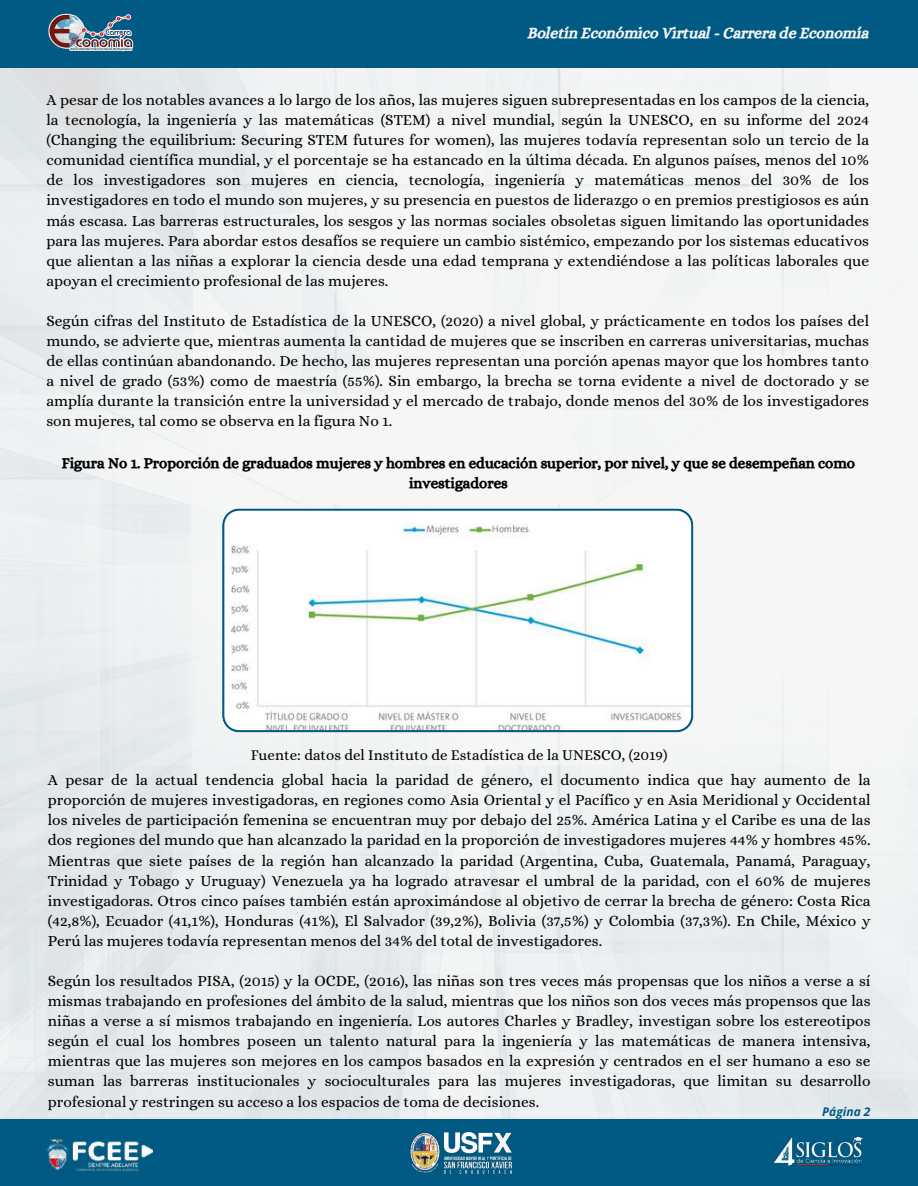
<style>
.page{position:relative;width:918px;height:1186px;background:#fff}
.page>*{position:absolute;margin:0;border:0;box-sizing:border-box;transform-origin:0 0}
.t1{font:15.45px/20.1px "Alice";color:#000;text-align:justify}
.t2{font:15.45px "CA Generated";color:#f6f6f6}
.t3{font:15px/20.2px "CA Generated";color:#000;text-align:center}
.t4{font:15px "Alice";color:#000}
.t5{font:italic 700 12px "Open Sans";color:#005a83}
</style>
<div class="page">
<div style="left:0;top:0;width:918px;height:68px;background:#005a83"></div>
<div style="left:0;top:1119px;width:918px;height:67px;background:#005a83"></div>
<img style="left:410px;top:1132px;width:101px;height:41px">
<img style="left:774px;top:1136px;width:89px;height:30px">
<img style="left:46px;top:1138px;width:106px;height:34px">
<img style="left:48px;top:13px;width:86px;height:39px">
<svg style="left:222px;top:508px;width:471px;height:224px"></svg>
<p class="t2" style="left:528px;top:24px;width:343px">Boletín Económico Virtual - Carrera de Economía</p>
<p class="t1" style="left:46px;top:90px;width:824px">A pesar de los notables avances a lo largo de los años, las mujeres siguen subrepresentadas en los campos de la ciencia, la tecnología, la ingeniería y las matemáticas (STEM) a nivel mundial, según la UNESCO, en su informe del 2024 (Changing the equilibrium: Securing STEM futures for women), las mujeres todavía representan solo un tercio de la comunidad científica mundial, y el porcentaje se ha estancado en la última década. En algunos países, menos del 10% de los investigadores son mujeres en ciencia, tecnología, ingeniería y matemáticas menos del 30% de los investigadores en todo el mundo son mujeres, y su presencia en puestos de liderazgo o en premios prestigiosos es aún más escasa. Las barreras estructurales, los sesgos y las normas sociales obsoletas siguen limitando las oportunidades para las mujeres. Para abordar estos desafíos se requiere un cambio sistémico, empezando por los sistemas educativos que alientan a las niñas a explorar la ciencia desde una edad temprana y extendiéndose a las políticas laborales que apoyan el crecimiento profesional de las mujeres.</p>
<p class="t1" style="left:46px;top:311px;width:824px">Según cifras del Instituto de Estadística de la UNESCO, (2020) a nivel global, y prácticamente en todos los países del mundo, se advierte que, mientras aumenta la cantidad de mujeres que se inscriben en carreras universitarias, muchas de ellas continúan abandonando. De hecho, las mujeres representan una porción apenas mayor que los hombres tanto a nivel de grado (53%) como de maestría (55%). Sin embargo, la brecha se torna evidente a nivel de doctorado y se amplía durante la transición entre la universidad y el mercado de trabajo, donde menos del 30% de los investigadores son mujeres, tal como se observa en la figura No 1.</p>
<p class="t3" style="left:62px;top:452px;width:795px">Figura No 1. Proporción de graduados mujeres y hombres en educación superior, por nivel, y que se desempeñan como investigadores</p>
<p class="t4" style="left:251px;top:746px;width:418px">Fuente: datos del Instituto de Estadística de la UNESCO, (2019)</p>
<p class="t1" style="left:48px;top:770px;width:824px">A pesar de la actual tendencia global hacia la paridad de género, el documento indica que hay aumento de la proporción de mujeres investigadoras, en regiones como Asia Oriental y el Pacífico y en Asia Meridional y Occidental los niveles de participación femenina se encuentran muy por debajo del 25%. América Latina y el Caribe es una de las dos regiones del mundo que han alcanzado la paridad en la proporción de investigadores mujeres 44% y hombres 45%.<br>Mientras que siete países de la región han alcanzado la paridad (Argentina, Cuba, Guatemala, Panamá, Paraguay, Trinidad y Tobago y Uruguay) Venezuela ya ha logrado atravesar el umbral de la paridad, con el 60% de mujeres investigadoras. Otros cinco países también están aproximándose al objetivo de cerrar la brecha de género: Costa Rica (42,8%), Ecuador (41,1%), Honduras (41%), El Salvador (39,2%), Bolivia (37,5%) y Colombia (37,3%). En Chile, México y Perú las mujeres todavía representan menos del 34% del total de investigadores.</p>
<p class="t1" style="left:48px;top:971px;width:824px">Según los resultados PISA, (2015) y la OCDE, (2016), las niñas son tres veces más propensas que los niños a verse a sí mismas trabajando en profesiones del ámbito de la salud, mientras que los niños son dos veces más propensos que las niñas a verse a sí mismos trabajando en ingeniería. Los autores Charles y Bradley, investigan sobre los estereotipos según el cual los hombres poseen un talento natural para la ingeniería y las matemáticas de manera intensiva, mientras que las mujeres son mejores en los campos basados en la expresión y centrados en el ser humano a eso se suman las barreras institucionales y socioculturales para las mujeres investigadoras, que limitan su desarrollo profesional y restringen su acceso a los espacios de toma de decisiones.</p>
<p class="t5" style="left:822px;top:1103px;width:50px">Página 2</p>
</div>
